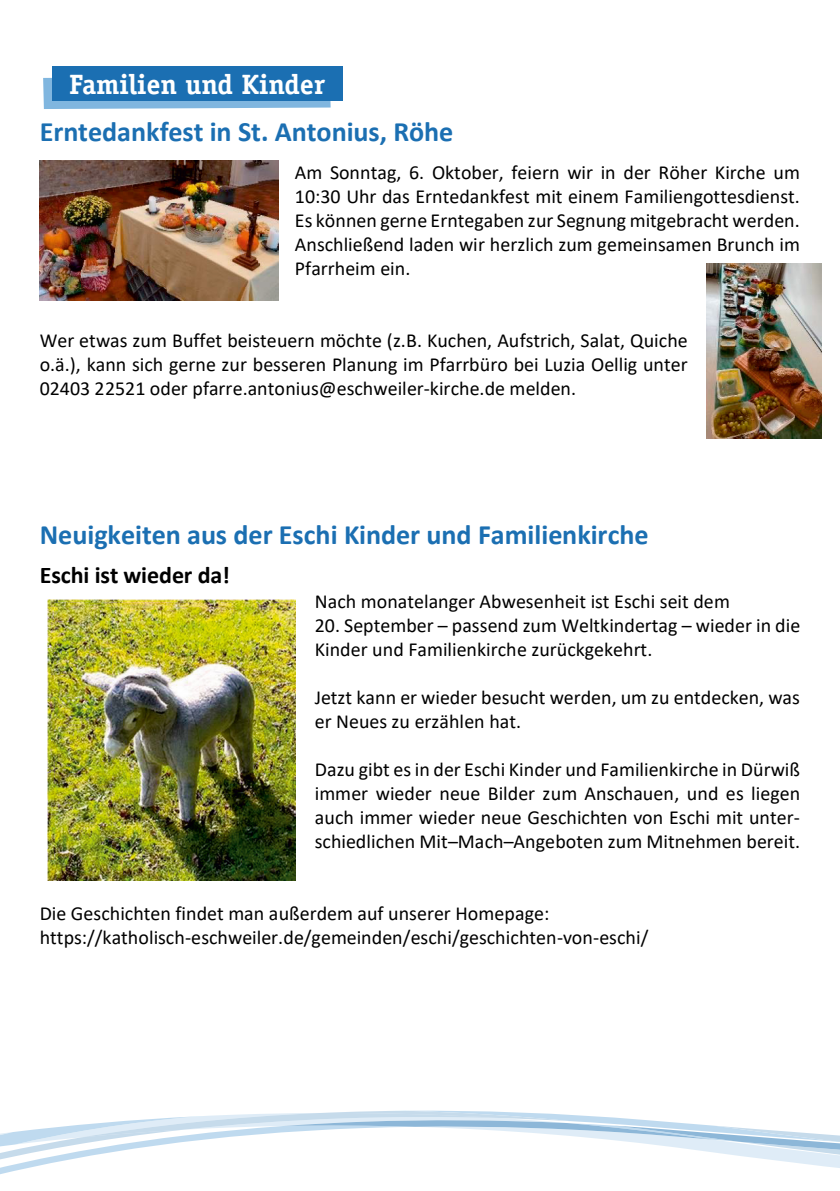
<style>
.page{position:relative;width:840px;height:1191px;background:#fff}
.page>*{position:absolute;margin:0;border:0;box-sizing:border-box;transform-origin:0 0}
.t1{font:700 28px "Calibri";color:#1b6fb2}
.t2{font:700 28px "Officina Serif";color:#fff}
.t3{font:700 24px "Calibri";color:#000}
.t4{font:20px/24px "Calibri";color:#000;text-align:justify}
</style>
<div class="page">
<svg style="left:199px;top:1113px;width:84px;height:10px"></svg>
<svg style="left:102px;top:1116px;width:97px;height:7px"></svg>
<svg style="left:0;top:1123px;width:283px;height:51px"></svg>
<svg style="left:283px;top:1110px;width:556px;height:58px"></svg>
<img style="left:40px;top:161px;width:238px;height:140px">
<img style="left:706px;top:263px;width:115px;height:175px">
<img style="left:48px;top:599px;width:247px;height:281px">
<svg style="left:43px;top:76px;width:287px;height:33px;background:#8abce1"></svg>
<div style="left:53px;top:67px;width:290px;height:34px;background:#1b6fb2"></div>
<h1 class="t2" style="left:69px;top:67px;width:257px">Familien und Kinder</h1>
<h1 class="t1" style="left:40px;top:112px;width:415px">Erntedankfest in St. Antonius, Röhe</h1>
<p class="t4" style="left:295px;top:160px;width:506px">Am Sonntag, 6. Oktober, feiern wir in der Röher Kirche um 10:30 Uhr das Erntedankfest mit einem Familiengottesdienst.<br>Es können gerne Erntegaben zur Segnung mitgebracht werden.<br>Anschließend laden wir herzlich zum gemeinsamen Brunch im Pfarrheim ein.</p>
<p class="t4" style="left:40px;top:328px;width:649px">Wer etwas zum Buffet beisteuern möchte (z.B. Kuchen, Aufstrich, Salat, Quiche o.ä.), kann sich gerne zur besseren Planung im Pfarrbüro bei Luzia Oellig unter 02403 22521 oder pfarre.antonius@eschweiler-kirche.de melden.</p>
<h1 class="t1" style="left:40px;top:515px;width:610px">Neuigkeiten aus der Eschi Kinder und Familienkirche</h1>
<p class="t3" style="left:40px;top:558px;width:192px">Eschi ist wieder da!</p>
<p class="t4" style="left:315px;top:588px;width:416px">Nach monatelanger Abwesenheit ist Eschi seit dem</p>
<p class="t4" style="left:315px;top:612px;width:486px">20. September – passend zum Weltkindertag – wieder in die<br>Kinder und Familienkirche zurückgekehrt.</p>
<p class="t4" style="left:315px;top:684px;width:486px">Jetzt kann er wieder besucht werden, um zu entdecken, was er Neues zu erzählen hat.</p>
<p class="t4" style="left:315px;top:756px;width:486px">Dazu gibt es in der Eschi Kinder und Familienkirche in Dürwiß immer wieder neue Bilder zum Anschauen, und es liegen auch immer wieder neue Geschichten von Eschi mit unter&shy;schiedlichen Mit–Mach–Angeboten zum Mitnehmen bereit.</p>
<p class="t4" style="left:40px;top:900px;width:610px">Die Geschichten findet man außerdem auf unserer Homepage: https://katholisch-eschweiler.de/gemeinden/eschi/geschichten-von-eschi/</p>
</div>
